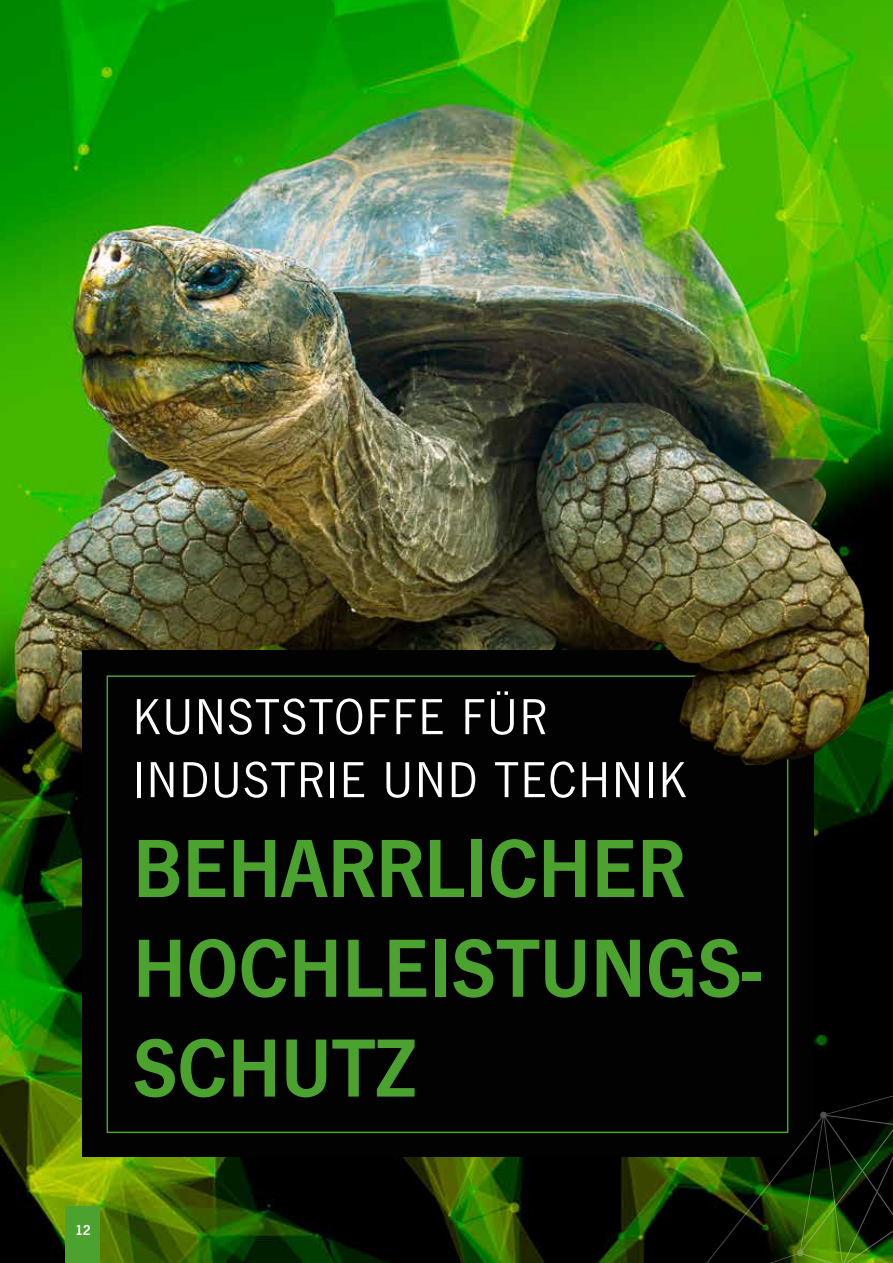
<style>
.page{position:relative;width:893px;height:1263px;background:#fff}
.page>*{position:absolute;margin:0;border:0;box-sizing:border-box;transform-origin:0 0}
.t1{font:600 85.5px/99.8px "News Gothic T";color:#4ca22f}
.t2{font:52.5px/63px "News Gothic T";letter-spacing:.04em;color:#fff}
.t3{font:600 15px "News Gothic T";color:#fff}
</style>
<div class="page">
<img style="left:0;top:0;width:893px;height:1263px">
<div style="left:82px;top:651px;width:731px;height:506px;background:#020203"></div>
<img style="left:535px;top:402px;width:334px;height:363px">
<div style="left:66px;top:1206px;width:34px;height:57px;background:#4ca22f"></div>
<svg style="left:685px;top:1087px;width:208px;height:176px"></svg>
<p class="t2" style="left:133px;top:684px;width:555px">KUNSTSTOFFE FÜR<br>INDUSTRIE UND TECHNIK</p>
<h1 class="t1" style="left:133px;top:817px;width:629px">BEHARRLICHER<br>HOCHLEISTUNGS-<br>SCHUTZ</h1>
<p class="t3" style="left:75px;top:1221px;width:17px">12</p>
</div>
